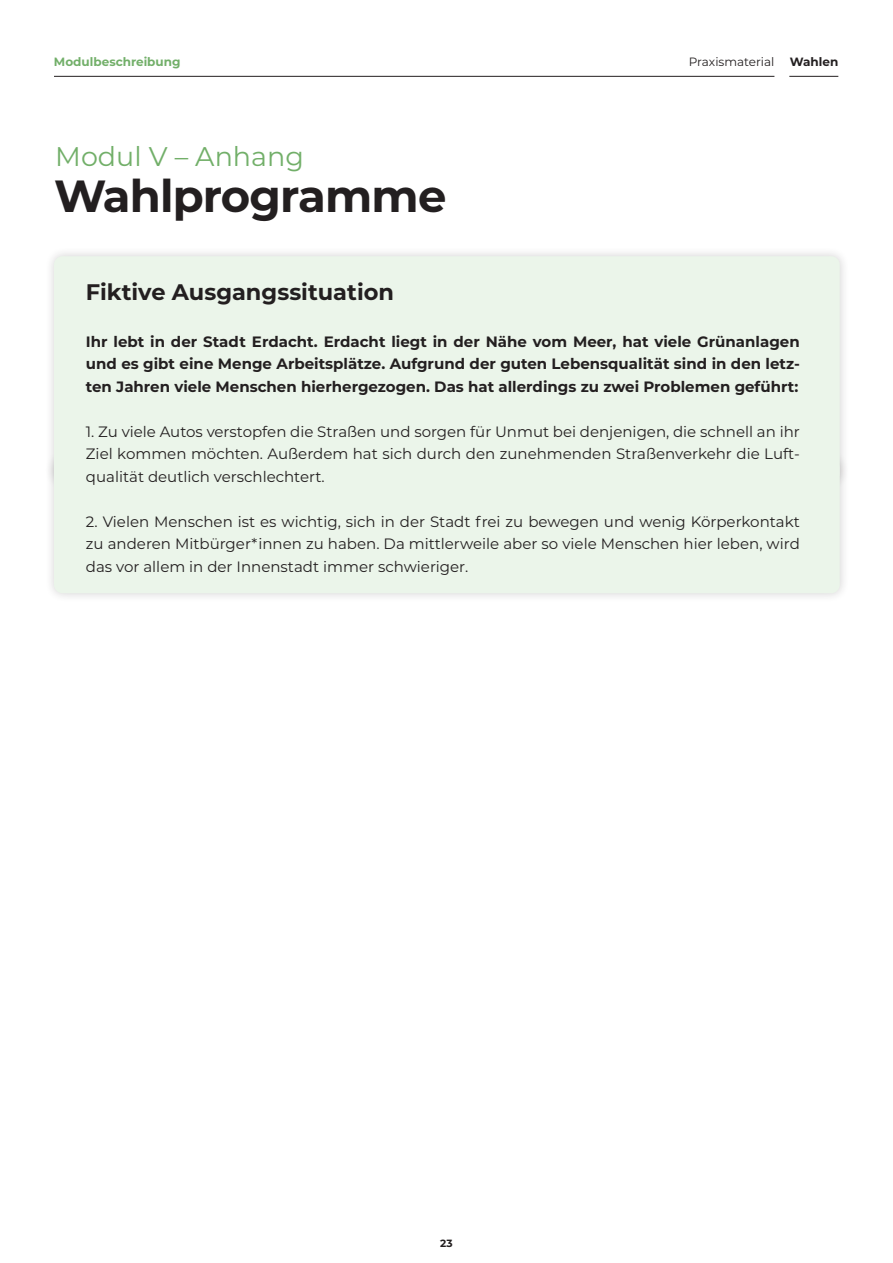
<style>
.page{position:relative;width:893px;height:1263px;background:#fff}
.page>*{position:absolute;margin:0;border:0;box-sizing:border-box;transform-origin:0 0}
.t1{font:700 45px "Montserrat";letter-spacing:-.02em;color:#231f20}
.t2{font:27px "Montserrat";color:#72af69}
.t3{font:700 22.5px "Montserrat";color:#231f20}
.t4{font:15px/22.5px "Montserrat";color:#231f20;text-align:justify}
.t5{font:700 15px/22.5px "Montserrat";color:#231f20;text-align:justify}
.t6{font:700 12px "Montserrat";color:#72af69}
.t7{font:12px "Montserrat";color:#231f20}
.t8{font:700 12px "Montserrat";color:#231f20}
.t9{font:700 10.5px "Montserrat";color:#231f20}
</style>
<div class="page">
<div style="left:44px;top:246px;width:805px;height:357px;background:#231f20;opacity:.2"></div>
<div style="left:54px;top:256px;width:786px;height:337px;background:#ebf5ea;border-radius:9px"></div>
<hr style="left:54px;top:76px;width:720px;height:1px;background:#231f20">
<hr style="left:789px;top:76px;width:49px;height:1px;background:#231f20">
<p class="t6" style="left:54px;top:53px;width:128px">Modulbeschreibung</p>
<p class="t7" style="left:689px;top:53px;width:87px">Praxismaterial</p>
<p class="t8" style="left:790px;top:53px;width:50px">Wahlen</p>
<h2 class="t2" style="left:55px;top:138px;width:250px">Modul V – Anhang</h2>
<h1 class="t1" style="left:54px;top:163px;width:394px">Wahlprogramme</h1>
<h3 class="t3" style="left:86px;top:276px;width:310px">Fiktive Ausgangssituation</h3>
<p class="t5" style="left:86px;top:329px;width:715px">Ihr lebt in der Stadt Erdacht. Erdacht liegt in der Nähe vom Meer, hat viele Grünanlagen und es gibt eine Menge Arbeitsplätze. Aufgrund der guten Lebensqualität sind in den letz&shy;ten Jahren viele Menschen hierhergezogen. Das hat allerdings zu zwei Problemen geführt:</p>
<p class="t4" style="left:86px;top:419px;width:715px">1. Zu viele Autos verstopfen die Straßen und sorgen für Unmut bei denjenigen, die schnell an ihr Ziel kommen möchten. Außerdem hat sich durch den zunehmenden Straßenverkehr die Luft&shy;qualität deutlich verschlechtert.</p>
<p class="t4" style="left:86px;top:509px;width:715px">2. Vielen Menschen ist es wichtig, sich in der Stadt frei zu bewegen und wenig Körperkontakt zu anderen Mitbürger*innen zu haben. Da mittlerweile aber so viele Menschen hier leben, wird das vor allem in der Innenstadt immer schwieriger.</p>
<p class="t9" style="left:440px;top:1235px;width:14px">23</p>
</div>
